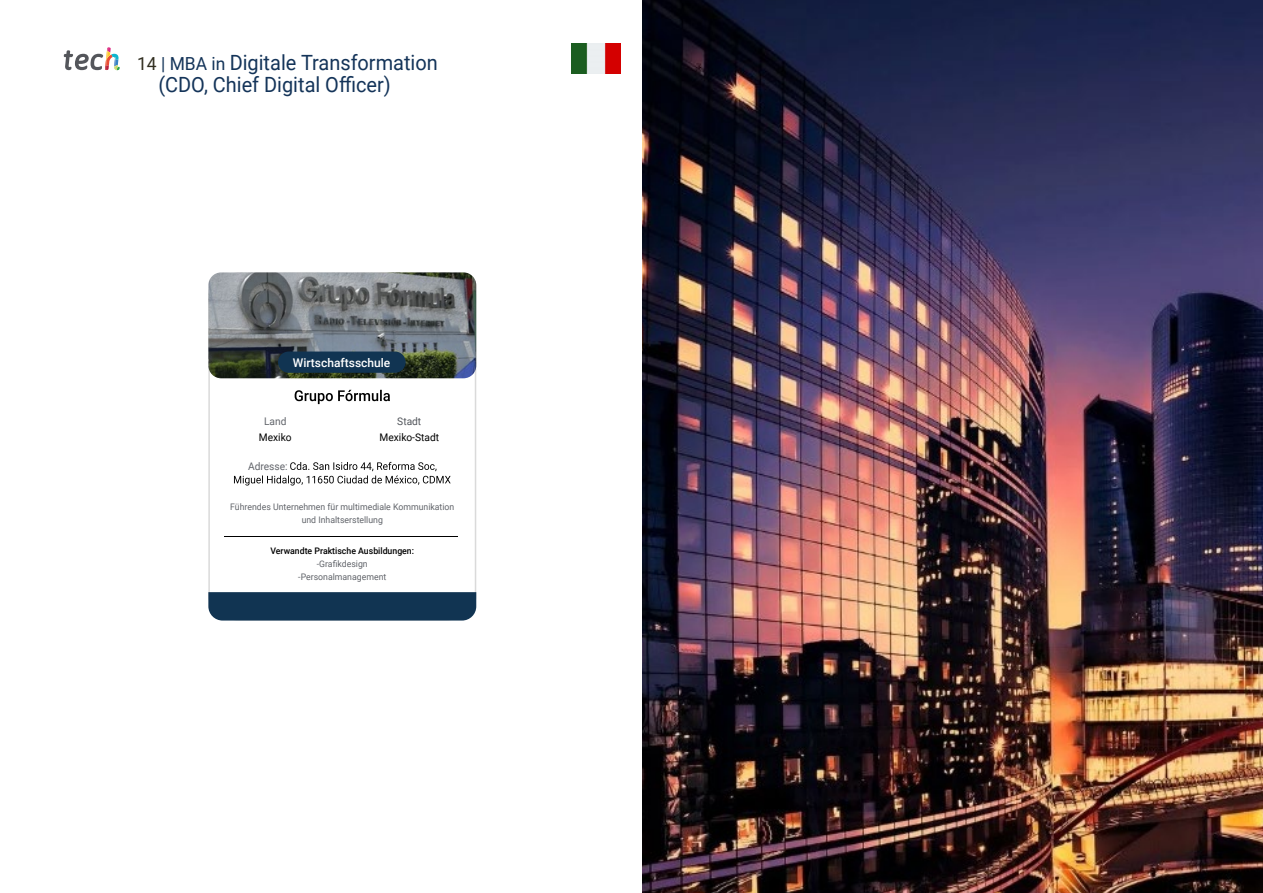
<style>
.page{position:relative;width:1263px;height:893px;background:#fff}
.page>*{position:absolute;margin:0;border:0;box-sizing:border-box;transform-origin:0 0}
.t1{font:21px/22.5px "Roboto";color:#143459;scale:.95 1}
.t2{font:500 12px "Roboto";color:#fff}
.t3{font:10.5px "Roboto";color:#000}
.t4{font:10.5px "Roboto";color:#61646a}
.t5{font:10.5px "Roboto";color:#52555b}
.t6{font:9px/13.5px "Roboto";color:#61646a;text-align:center}
.t7{font:500 9px "Roboto";color:#000}
.s1{font-size:18px;color:#312e20}
.s2{font-size:18px}
</style>
<div class="page">
<img style="left:642px;top:0;width:621px;height:893px">
<img style="left:571px;top:44px;width:50px;height:30px">
<svg style="left:64px;top:47px;width:56px;height:24px"></svg>
<svg style="left:208px;top:283px;width:269px;height:326px"></svg>
<img style="left:208px;top:272px;width:268px;height:106px">
<div style="left:278px;top:351px;width:128px;height:22px;background:#113452;border-radius:11px"></div>
<svg style="left:208px;top:592px;width:268px;height:29px"></svg>
<hr style="left:224px;top:537px;width:233px;height:1px;background:#000">
<svg style="left:295px;top:390px;width:95px;height:14px"></svg>
<svg style="left:234px;top:462px;width:217px;height:24px"></svg>
<h1 class="t1" style="left:158px;top:50px;width:296px;text-indent:-21px"><span class="s1">14</span> <span class="s2">| MBA in</span> Digitale Transformation (CDO, Chief Digital Officer)</h1>
<h2 class="t2" style="left:293px;top:354px;width:99px">Wirtschaftsschule</h2>
<p class="t4" style="left:264px;top:414px;width:24px">Land</p>
<p class="t3" style="left:259px;top:430px;width:34px">Mexiko</p>
<p class="t5" style="left:397px;top:414px;width:25px">Stadt</p>
<p class="t3" style="left:379px;top:430px;width:61px">Mexiko-Stadt</p>
<p class="t4" style="left:248px;top:459px;width:41px">Adresse:</p>
<p class="t6" style="left:230px;top:499px;width:226px">Führendes Unternehmen für multimediale Kommunikation und Inhaltserstellung</p>
<p class="t7" style="left:270px;top:544px;width:145px">Verwandte Praktische Ausbildungen:</p>
<p class="t6" style="left:298px;top:557px;width:90px">-Grafikdesign -Personalmanagement</p>
</div>
